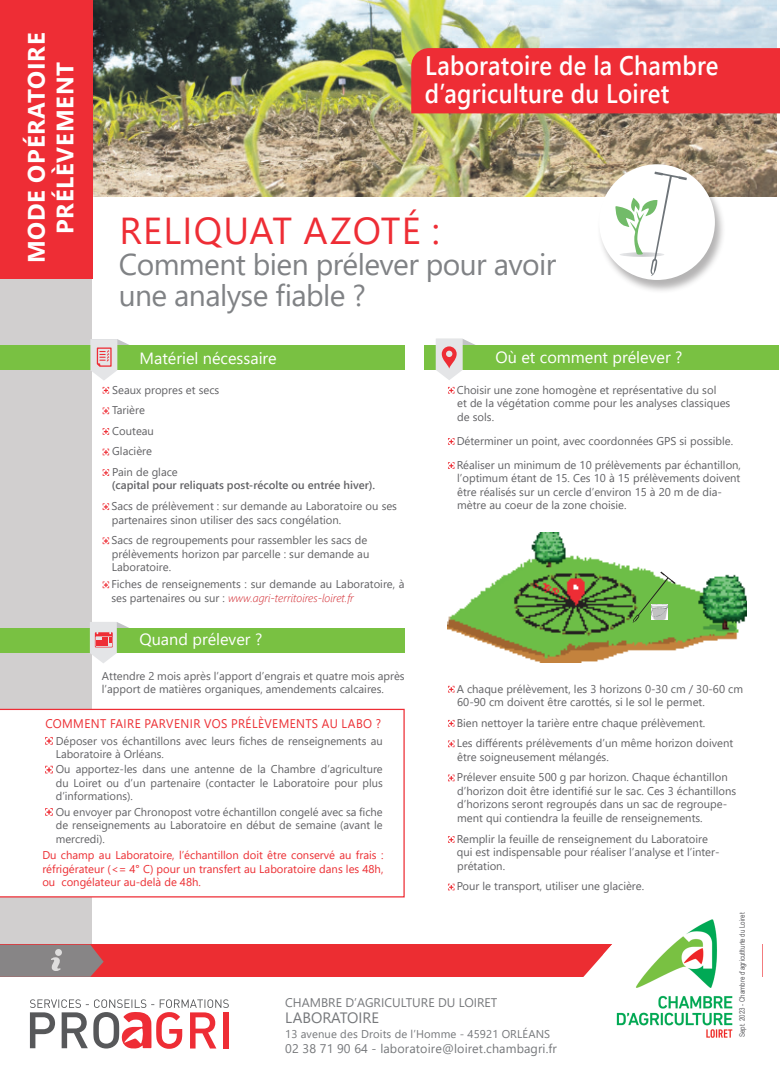
<style>
.page{position:relative;width:780px;height:1088px;background:#fff}
.page>*{position:absolute;margin:0;border:0;box-sizing:border-box;transform-origin:0 0}
.t1{font:37.5px "Segoe UI";letter-spacing:.035em;color:#ee2d35}
.t2{font:30px "Segoe UI";letter-spacing:-.02em;color:#808285}
.t3{font:600 26.75px/27.5px "Segoe UI";letter-spacing:.01em;color:#fff;scale:.89 1}
.t4{font:700 23.75px "Segoe UI";letter-spacing:.035em;color:#fff}
.t5{font:16.25px "Segoe UI";color:#fff}
.t6{font:15px "Segoe UI";color:#76787b}
.t7{font:12.5px "Segoe UI";letter-spacing:.01em;color:#76787b}
.t8{font:12.5px "Segoe UI";letter-spacing:.035em;color:#ec2d32;scale:.95 1}
.t9{font:11.25px/13.5px "Segoe UI";color:#616164}
.t10{font:11.25px/13.5px "Segoe UI";color:#ec2d32;text-align:justify}
.t11{font:600 11.25px/13.5px "Segoe UI";color:#616164}
.t12{font:11.25px "Segoe UI";letter-spacing:.01em;color:#76787b}
.t13{font:7.5px "Arial Narrow";color:#616164}
.s1{font-weight:400}
.s2{font-weight:300;font-style:italic;color:#d1232a}
</style>
<div class="page">
<div style="left:0;top:278px;width:91px;height:680px;background:#d1cfcf"></div>
<div style="left:0;top:945px;width:762px;height:32px;background:#ec2d32"></div>
<svg style="left:0;top:945px;width:104px;height:32px;background:#908082"></svg>
<div style="left:55px;top:949px;width:7px;height:7px;background:#dedddd;border-radius:50%"></div>
<img style="left:92px;top:0;width:684px;height:197px">
<div style="left:0;top:0;width:92px;height:278px;background:#ee2d35"></div>
<div style="left:411px;top:48px;width:369px;height:65px;background:#ee2d35"></div>
<svg style="left:30px;top:999px;width:199px;height:50px"></svg>
<svg style="left:498px;top:944px;width:264px;height:33px"></svg>
<img style="left:603px;top:919px;width:142px;height:119px">
<div style="left:0;top:345px;width:404px;height:25px;background:#79c142"></div>
<div style="left:0;top:628px;width:404px;height:25px;background:#79c142"></div>
<div style="left:424px;top:345px;width:355px;height:25px;background:#79c142"></div>
<svg style="left:0;top:709px;width:404px;height:188px"></svg>
<img style="left:448px;top:533px;width:298px;height:130px">
<div style="left:596px;top:165px;width:130px;height:129px;background:#231f20;opacity:.34"></div>
<div style="left:599px;top:164px;width:115px;height:116px;background:#fff;border-radius:50%"></div>
<svg style="left:615px;top:172px;width:72px;height:104px"></svg>
<svg style="left:103px;top:387px;width:6px;height:7px"></svg>
<svg style="left:103px;top:407px;width:6px;height:7px"></svg>
<svg style="left:103px;top:428px;width:6px;height:7px"></svg>
<svg style="left:103px;top:449px;width:6px;height:6px"></svg>
<svg style="left:103px;top:469px;width:6px;height:7px"></svg>
<svg style="left:103px;top:503px;width:6px;height:7px"></svg>
<svg style="left:103px;top:537px;width:6px;height:7px"></svg>
<svg style="left:103px;top:581px;width:6px;height:7px"></svg>
<svg style="left:90px;top:339px;width:39px;height:42px"></svg>
<svg style="left:90px;top:622px;width:39px;height:41px"></svg>
<svg style="left:448px;top:387px;width:6px;height:7px"></svg>
<svg style="left:448px;top:438px;width:6px;height:7px"></svg>
<svg style="left:448px;top:462px;width:6px;height:7px"></svg>
<svg style="left:45px;top:737px;width:8px;height:8px"></svg>
<svg style="left:45px;top:766px;width:8px;height:7px"></svg>
<svg style="left:45px;top:808px;width:8px;height:8px"></svg>
<svg style="left:448px;top:686px;width:6px;height:6px"></svg>
<svg style="left:448px;top:720px;width:6px;height:6px"></svg>
<svg style="left:448px;top:740px;width:6px;height:7px"></svg>
<svg style="left:448px;top:774px;width:6px;height:7px"></svg>
<svg style="left:448px;top:836px;width:6px;height:7px"></svg>
<svg style="left:448px;top:884px;width:6px;height:6px"></svg>
<svg style="left:435px;top:339px;width:40px;height:41px"></svg>
<svg style="left:632px;top:572px;width:43px;height:51px;background:#74b852"></svg>
<img style="left:651px;top:604px;width:16px;height:16px">
<p class="t4" style="left:14px;top:263px;width:232px;rotate:-90deg">MODE OPÉRATOIRE</p>
<p class="t4" style="left:43px;top:234px;width:174px;rotate:-90deg">PRÉLÈVEMENT</p>
<p class="t3" style="left:425px;top:50px;width:331px">Laboratoire de la Chambre d’agriculture du Loiret</p>
<p class="t1" style="left:119px;top:195px;width:322px">RELIQUAT AZOTÉ :</p>
<p class="t2" style="left:119px;top:236px;width:439px">Comment bien prélever pour avoir</p>
<p class="t2" style="left:119px;top:267px;width:249px">une analyse fiable ?</p>
<p class="t5" style="left:139px;top:343px;width:139px">Matériel nécessaire</p>
<p class="t5" style="left:495px;top:342px;width:188px">Où et comment prélever ?</p>
<p class="t9" style="left:112px;top:382px;width:108px">Seaux propres et secs</p>
<p class="t9" style="left:112px;top:402px;width:34px">Tarière</p>
<p class="t9" style="left:112px;top:423px;width:43px">Couteau</p>
<p class="t9" style="left:112px;top:444px;width:41px">Glacière</p>
<p class="t11" style="left:112px;top:464px;width:265px"><span class="s1">Pain de glace<br></span>(capital pour reliquats post-récolte ou entrée hiver).</p>
<p class="t9" style="left:111px;top:498px;width:287px">Sacs de prélèvement : sur demande au Laboratoire ou ses partenaires sinon utiliser des sacs congélation.</p>
<p class="t9" style="left:111px;top:532px;width:259px">Sacs de regroupements pour rassembler les sacs de prélèvements horizon par parcelle : sur demande au<br>Laboratoire.</p>
<p class="t9" style="left:111px;top:576px;width:295px">Fiches de renseignements : sur demande au Laboratoire, à ses partenaires ou sur : <span class="s2">www.agri-territoires-loiret.fr</span></p>
<p class="t5" style="left:139px;top:624px;width:124px">Quand prélever ?</p>
<p class="t9" style="left:102px;top:668px;width:304px">Attendre 2 mois après l’apport d’engrais et quatre mois après l’apport de matières organiques, amendements calcaires.</p>
<p class="t8" style="left:45px;top:711px;width:355px">COMMENT FAIRE PARVENIR VOS PRÉLÈVEMENTS AU LABO ?</p>
<p class="t9" style="left:56px;top:733px;width:328px">Déposer vos échantillons avec leurs fiches de renseignements au<br>Laboratoire à Orléans.</p>
<p class="t9" style="left:56px;top:762px;width:328px;text-align:justify">Ou apportez-les dans une antenne de la Chambre d’agriculture du Loiret ou d’un partenaire (contacter le Laboratoire pour plus d’informations).</p>
<p class="t9" style="left:56px;top:804px;width:328px;text-align:justify">Ou envoyer par Chronopost votre échantillon congelé avec sa fiche de renseignements au Laboratoire en début de semaine (avant le mercredi).</p>
<p class="t10" style="left:42px;top:848px;width:342px">Du champ au Laboratoire, l’échantillon doit être conservé au frais : réfrigérateur (&lt;= 4° C) pour un transfert au Laboratoire dans les 48h, ou congélateur au-delà de 48h.</p>
<p class="t9" style="left:456px;top:382px;width:275px">Choisir une zone homogène et représentative du sol<br>et de la végétation comme pour les analyses classiques de sols.</p>
<p class="t9" style="left:456px;top:433px;width:278px">Déterminer un point, avec coordonnées GPS si possible.</p>
<p class="t9" style="left:456px;top:457px;width:286px">Réaliser un minimum de 10 prélèvements par échantillon, l’optimum étant de 15. Ces 10 à 15 prélèvements doivent être réalisés sur un cercle d’environ 15 à 20 m de dia&shy;mètre au coeur de la zone choisie.</p>
<p class="t9" style="left:456px;top:681px;width:288px">A chaque prélèvement, les 3 horizons 0-30 cm / 30-60 cm<br>60-90 cm doivent être carottés, si le sol le permet.</p>
<p class="t9" style="left:456px;top:715px;width:250px">Bien nettoyer la tarière entre chaque prélèvement.</p>
<p class="t9" style="left:456px;top:735px;width:278px">Les différents prélèvements d’un même horizon doivent être soigneusement mélangés.</p>
<p class="t9" style="left:456px;top:769px;width:281px">Prélever ensuite 500 g par horizon. Chaque échantillon d’horizon doit être identifié sur le sac. Ces 3 échantillons d’horizons seront regroupés dans un sac de regroupe&shy;ment qui contiendra la feuille de renseignements.</p>
<p class="t9" style="left:456px;top:831px;width:253px">Remplir la feuille de renseignement du Laboratoire</p>
<p class="t9" style="left:456px;top:844px;width:264px">qui est indispensable pour réaliser l’analyse et l’inter&shy;prétation.</p>
<p class="t9" style="left:456px;top:878px;width:189px">Pour le transport, utiliser une glacière.</p>
<p class="t7" style="left:285px;top:990px;width:214px">CHAMBRE D’AGRICULTURE DU LOIRET</p>
<p class="t6" style="left:285px;top:1003px;width:95px">LABORATOIRE</p>
<p class="t12" style="left:285px;top:1023px;width:266px">13 avenue des Droits de l’Homme - 45921 ORLÉANS</p>
<p class="t7" style="left:285px;top:1037px;width:273px">02 38 71 90 64 - laboratoire@loiret.chambagri.fr</p>
<p class="t13" style="left:736px;top:1037px;width:126px;rotate:-90deg">Sept. 2023 - Chambre d’agricutlturte du Loiret</p>
</div>
